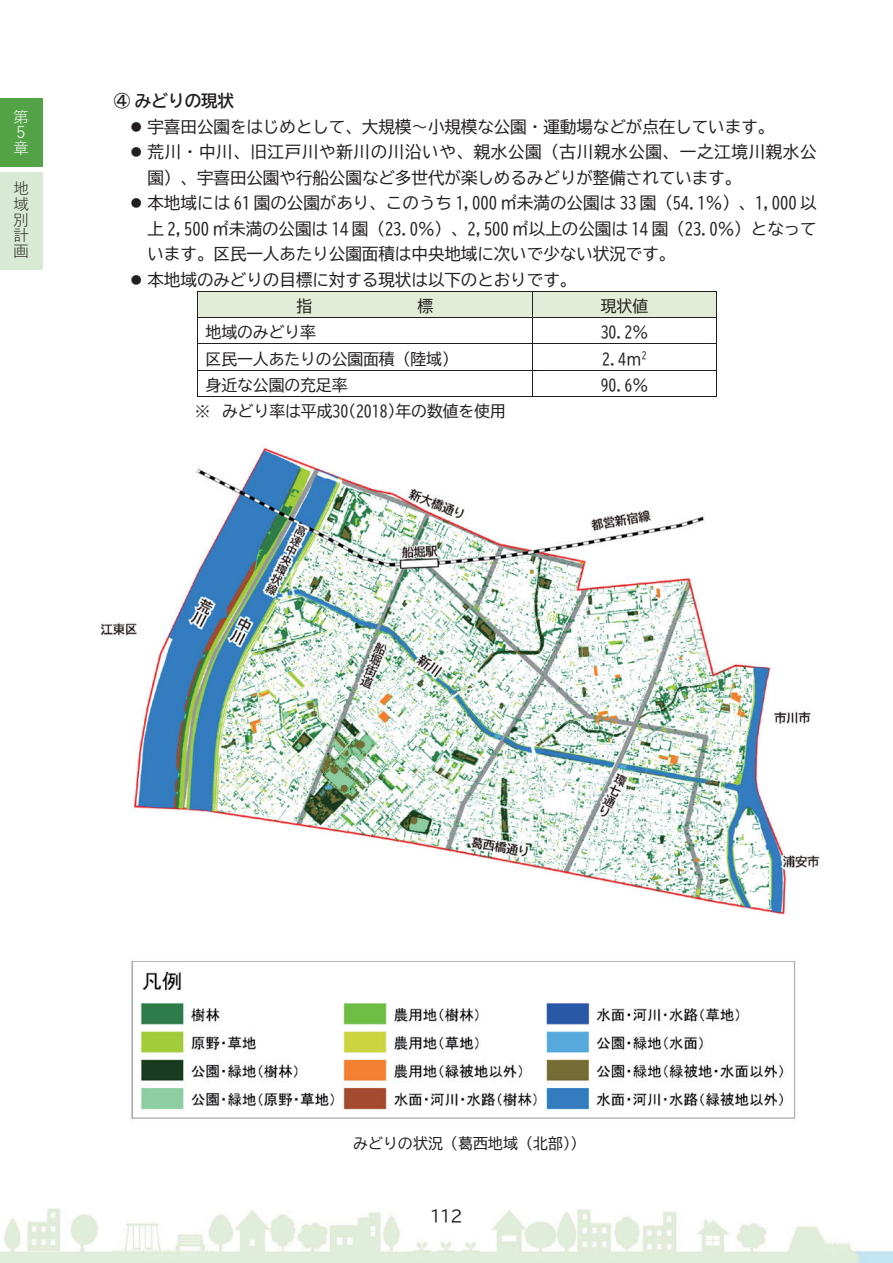
<style>
.page{position:relative;width:893px;height:1263px;background:#fff}
.page>*{position:absolute;margin:0;border:0;box-sizing:border-box;transform-origin:0 0}
.t1{font:16.5px/25.5px "BIZ UD Gothic";color:#231f20}
.t2{font:16.5px "BIZ UD Gothic Bold";color:#231f20}
.t3{font:15.9px "BIZ UD Gothic";color:#231f20}
.t4{font:15.9px "BIZ UDP Gothic";color:#231f20}
.t5{font:15.9px/15.8px "Yu Gothic";color:#231f20;text-align:justify}
.t6{font:15.9px/15.9px "Yu Gothic";color:#fff;text-align:justify}
.t7{font:15px "BIZ UD Gothic";color:#231f20}
.s1{font-size:15px}
</style>
<div class="page">
<img style="left:100px;top:447px;width:720px;height:672px">
<div style="left:198px;top:292px;width:334px;height:25px;background:#e2ecd7"></div>
<div style="left:533px;top:292px;width:183px;height:25px;background:#e2ecd7"></div>
<hr style="left:198px;top:291px;width:334px;height:1px;background:#231f20">
<hr style="left:533px;top:291px;width:183px;height:1px;background:#231f20">
<hr style="left:198px;top:317px;width:334px;height:1px;background:#231f20">
<hr style="left:533px;top:317px;width:183px;height:1px;background:#231f20">
<hr style="left:198px;top:343px;width:334px;height:1px;background:#231f20">
<hr style="left:533px;top:343px;width:183px;height:1px;background:#231f20">
<hr style="left:198px;top:370px;width:334px;height:1px;background:#231f20">
<hr style="left:533px;top:370px;width:183px;height:1px;background:#231f20">
<svg style="left:197px;top:291px;width:1px;height:106px"></svg>
<hr style="left:198px;top:396px;width:334px;height:1px;background:#231f20">
<svg style="left:532px;top:291px;width:1px;height:106px"></svg>
<hr style="left:533px;top:396px;width:183px;height:1px;background:#231f20">
<svg style="left:716px;top:291px;width:1px;height:106px"></svg>
<img style="left:0;top:1208px;width:893px;height:55px">
<div style="left:0;top:98px;width:42px;height:68px;background:#53a246"></div>
<div style="left:0;top:172px;width:42px;height:98px;background:#d9ead4"></div>
<p class="t6" style="left:13px;top:107px;width:16px;text-align:left">第<br>５章</p>
<p class="t5" style="left:13px;top:178px;width:17px">地域別計画</p>
<p class="t6" style="left:8px;top:109px;width:17px">第５章</p>
<p class="t5" style="left:9px;top:180px;width:17px">地域別計画</p>
<p class="t2" style="left:114px;top:93px;width:122px">④ みどりの現状</p>
<p class="t1" style="left:130px;top:114px;width:646px">● 宇喜田公園をはじめとして、大規模～小規模な公園・運動場などが点在しています。</p>
<p class="t1" style="left:147px;top:139px;width:671px;text-indent:-17px">● 荒川・中川、旧江戸川や新川の川沿いや、親水公園（古川親水公園、一之江境川親水公園）、宇喜田公園や行船公園など多世代が楽しめるみどりが整備されています。</p>
<p class="t1" style="left:147px;top:190px;width:671px;text-align:justify;text-indent:-17px">● 本地域には 61 園の公園があり、このうち 1,000 ㎡未満の公園は 33 園（54.1％）、1,000 以上 2,500 ㎡未満の公園は 14 園（23.0％）、2,500 ㎡以上の公園は 14 園（23.0％）となっています。区民一人あたり公園面積は中央地域に次いで少ない状況です。</p>
<p class="t1" style="left:130px;top:267px;width:448px">● 本地域のみどりの目標に対する現状は以下のとおりです。</p>
<p class="t4" style="left:297px;top:298px;width:17px">指</p>
<p class="t4" style="left:417px;top:298px;width:17px">標</p>
<p class="t4" style="left:601px;top:298px;width:49px">現状値</p>
<p class="t3" style="left:206px;top:324px;width:112px">地域のみどり率</p>
<p class="t3" style="left:601px;top:324px;width:49px">30.2％</p>
<p class="t3" style="left:206px;top:351px;width:254px">区民一人あたりの公園面積（陸域）</p>
<p class="t3" style="left:602px;top:351px;width:46px">2.4ｍ<sup>2</sup></p>
<p class="t3" style="left:206px;top:377px;width:144px">身近な公園の充足率</p>
<p class="t3" style="left:601px;top:377px;width:49px">90.6％</p>
<p class="t3" style="left:195px;top:403px;width:312px"><span class="s1">※</span> みどり率は平成30(2018)年の数値を使用</p>
<p class="t7" style="left:353px;top:1136px;width:234px">みどりの状況（葛西地域（北部））</p>
<p class="t4" style="left:431px;top:1200px;width:33px">112</p>
<p class="t4" style="left:430px;top:1208px;width:34px">112</p>
</div>
